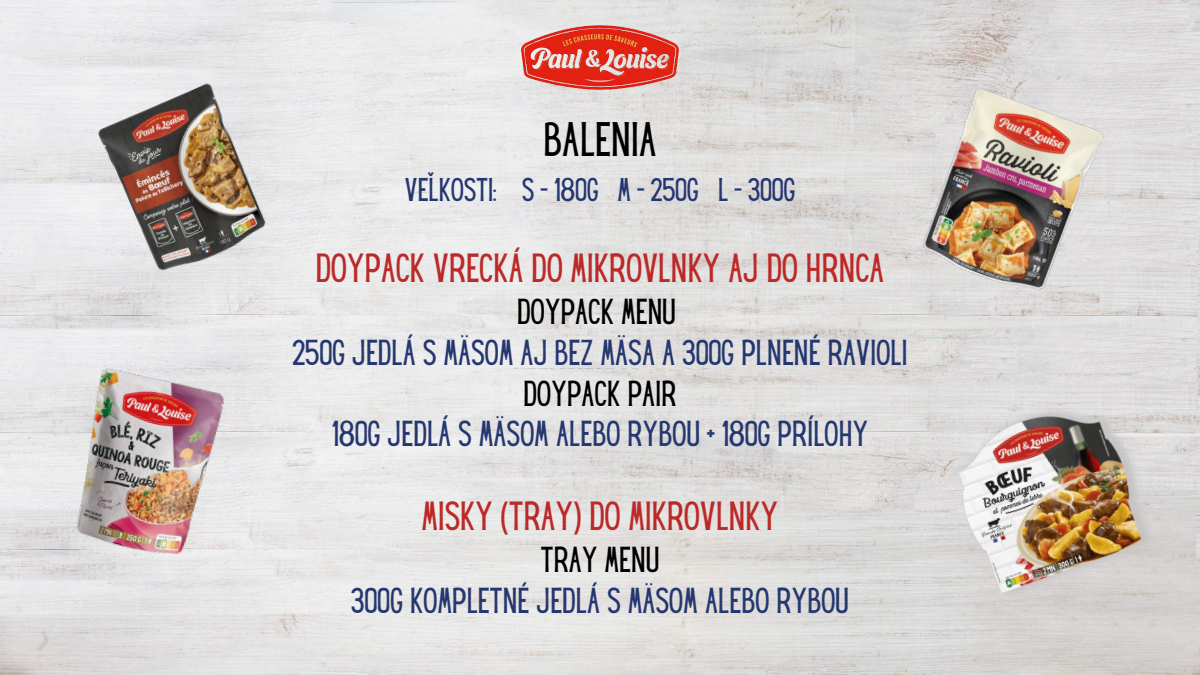
<style>
.page{position:relative;width:1200px;height:675px;background:#fff}
.page>*{position:absolute;margin:0;border:0;box-sizing:border-box;transform-origin:0 0}
.t1{font:42.4px "Hey Gotcha";letter-spacing:.01em;color:#000}
.t2{font:35.6px "Hey Gotcha";letter-spacing:.01em;color:#bc2929}
.t3{font:31.6px "Hey Gotcha";letter-spacing:.01em;color:#253770}
.t4{font:31.6px "Hey Gotcha";letter-spacing:.01em;color:#000}
.t5{font:28.8px "Hey Gotcha";letter-spacing:.01em;color:#253770}
</style>
<div class="page">
<img style="left:0;top:0;width:1200px;height:675px">
<img style="left:521px;top:26px;width:158px;height:64px">
<img style="left:85px;top:67px;width:203px;height:225px">
<img style="left:57px;top:353px;width:178px;height:223px">
<img style="left:913px;top:81px;width:198px;height:222px">
<img style="left:912px;top:362px;width:276px;height:275px">
<h1 class="t1" style="left:544px;top:122px;width:114px">BALENIA</h1>
<p class="t5" style="left:405px;top:178px;width:391px">VEĽKOSTI: S - 180G M - 250G L - 300G</p>
<p class="t2" style="left:316px;top:253px;width:569px">DOYPACK VRECKÁ DO MIKROVLNKY AJ DO HRNCA</p>
<p class="t4" style="left:517px;top:299px;width:160px">DOYPACK MENU</p>
<p class="t3" style="left:292px;top:339px;width:614px">250G JEDLÁ S MÄSOM AJ BEZ MÄSA A 300G PLNENÉ RAVIOLI</p>
<p class="t4" style="left:524px;top:380px;width:154px">DOYPACK PAIR</p>
<p class="t3" style="left:332px;top:421px;width:537px">180G JEDLÁ S MÄSOM ALEBO RYBOU + 180G PRÍLOHY</p>
<p class="t2" style="left:422px;top:501px;width:356px">MISKY (TRAY) DO MIKROVLNKY</p>
<p class="t4" style="left:541px;top:547px;width:120px">TRAY MENU</p>
<p class="t3" style="left:351px;top:587px;width:498px">300G KOMPLETNÉ JEDLÁ S MÄSOM ALEBO RYBOU</p>
</div>
